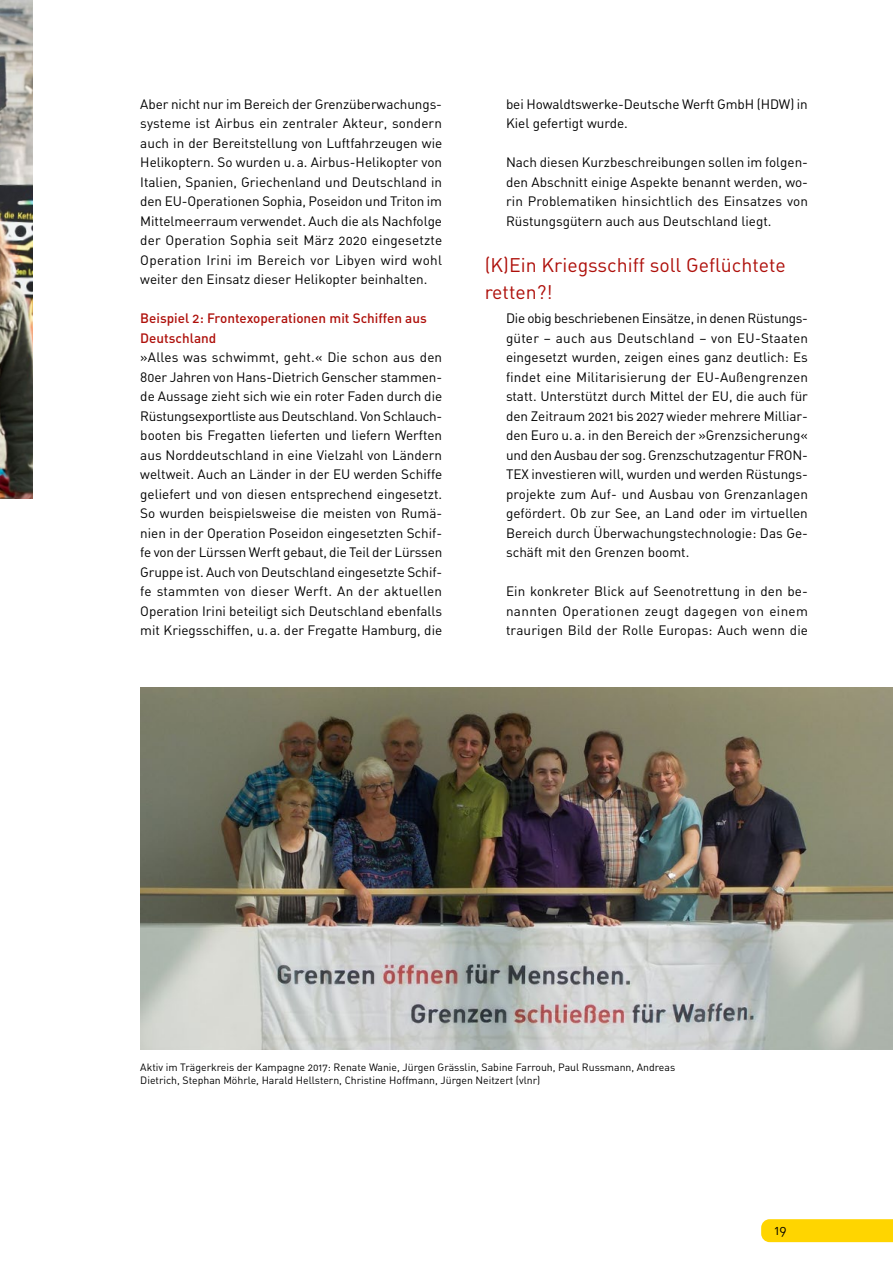
<style>
.page{position:relative;width:893px;height:1263px;background:#fff}
.page>*{position:absolute;margin:0;border:0;box-sizing:border-box;transform-origin:0 0}
.t1{font:19.5px/27px "DIN Regular Alternate";color:#ae0f0a}
.t2{font:13.5px/19.5px "DIN Regular Alternate";color:#000;text-align:justify}
.t3{font:13.5px/19.5px "DIN Medium Alternate";color:#ae0f0a}
.t4{font:10.5px/13.5px "DIN Regular Alternate";color:#000}
</style>
<div class="page">
<div style="left:761px;top:1219px;width:132px;height:23px;background:#ffd500"></div>
<img style="left:0;top:0;width:33px;height:499px">
<img style="left:140px;top:688px;width:753px;height:361px">
<p class="t2" style="left:140px;top:94px;width:303px">Aber nicht nur im Bereich der Grenzüberwachungs&shy;systeme ist Airbus ein zentraler Akteur, sondern auch in der Bereitstellung von Luftfahrzeugen wie Helikoptern. So wurden u.a. Airbus-Helikopter von Italien, Spanien, Griechenland und Deutschland in den EU-Operationen Sophia, Poseidon und Triton im Mittelmeerraum verwendet. Auch die als Nachfolge der Operation Sophia seit März 2020 eingesetzte Operation Irini im Bereich vor Libyen wird wohl weiter den Einsatz dieser Helikopter beinhalten.</p>
<p class="t3" style="left:140px;top:308px;width:288px">Beispiel 2: Frontexoperationen mit Schiffen aus<br>Deutschland</p>
<p class="t2" style="left:140px;top:347px;width:303px">»Alles was schwimmt, geht.« Die schon aus den 80er Jahren von Hans-Dietrich Genscher stammen&shy;de Aussage zieht sich wie ein roter Faden durch die Rüstungsexportliste aus Deutschland. Von Schlauch&shy;booten bis Fregatten lieferten und liefern Werften aus Norddeutschland in eine Vielzahl von Ländern weltweit. Auch an Länder in der EU werden Schiffe geliefert und von diesen entsprechend eingesetzt.<br>So wurden beispielsweise die meisten von Rumä&shy;nien in der Operation Poseidon eingesetzten Schif&shy;fe von der Lürssen Werft gebaut, die Teil der Lürssen Gruppe ist. Auch von Deutschland eingesetzte Schif&shy;fe stammten von dieser Werft. An der aktuellen Operation Irini beteiligt sich Deutschland ebenfalls mit Kriegsschiffen, u.a. der Fregatte Hamburg, die</p>
<p class="t2" style="left:506px;top:94px;width:303px">bei Howaldtswerke-Deutsche Werft GmbH (HDW) in<br>Kiel gefertigt wurde.</p>
<p class="t2" style="left:506px;top:152px;width:303px">Nach diesen Kurzbeschreibungen sollen im folgen&shy;den Abschnitt einige Aspekte benannt werden, wo&shy;rin Problematiken hinsichtlich des Einsatzes von Rüstungsgütern auch aus Deutschland liegt.</p>
<h1 class="t1" style="left:485px;top:251px;width:302px">(K)Ein Kriegsschiff soll Geflüchtete retten?!</h1>
<p class="t2" style="left:506px;top:308px;width:304px">Die obig beschriebenen Einsätze, in denen Rüstungs&shy;güter – auch aus Deutschland – von EU-Staaten eingesetzt wurden, zeigen eines ganz deutlich: Es findet eine Militarisierung der EU-Außengrenzen statt. Unterstützt durch Mittel der EU, die auch für den Zeitraum 2021 bis 2027 wieder mehrere Milliar&shy;den Euro u.a. in den Bereich der »Grenzsicherung« und den Ausbau der sog. Grenzschutzagentur FRON-TEX investieren will, wurden und werden Rüstungs&shy;projekte zum Auf- und Ausbau von Grenzanlagen gefördert. Ob zur See, an Land oder im virtuellen Bereich durch Überwachungstechnologie: Das Ge&shy;schäft mit den Grenzen boomt.</p>
<p class="t2" style="left:506px;top:581px;width:304px">Ein konkreter Blick auf Seenotrettung in den be&shy;nannten Operationen zeugt dagegen von einem traurigen Bild der Rolle Europas: Auch wenn die</p>
<p class="t4" style="left:140px;top:1060px;width:536px">Aktiv im Trägerkreis der Kampagne 2017: Renate Wanie, Jürgen Grässlin, Sabine Farrouh, Paul Russmann, Andreas<br>Dietrich, Stephan Möhrle, Harald Hellstern, Christine Hoffmann, Jürgen Neitzert (vlnr)</p>
<p class="t2" style="left:774px;top:1220px;width:14px">19</p>
</div>
